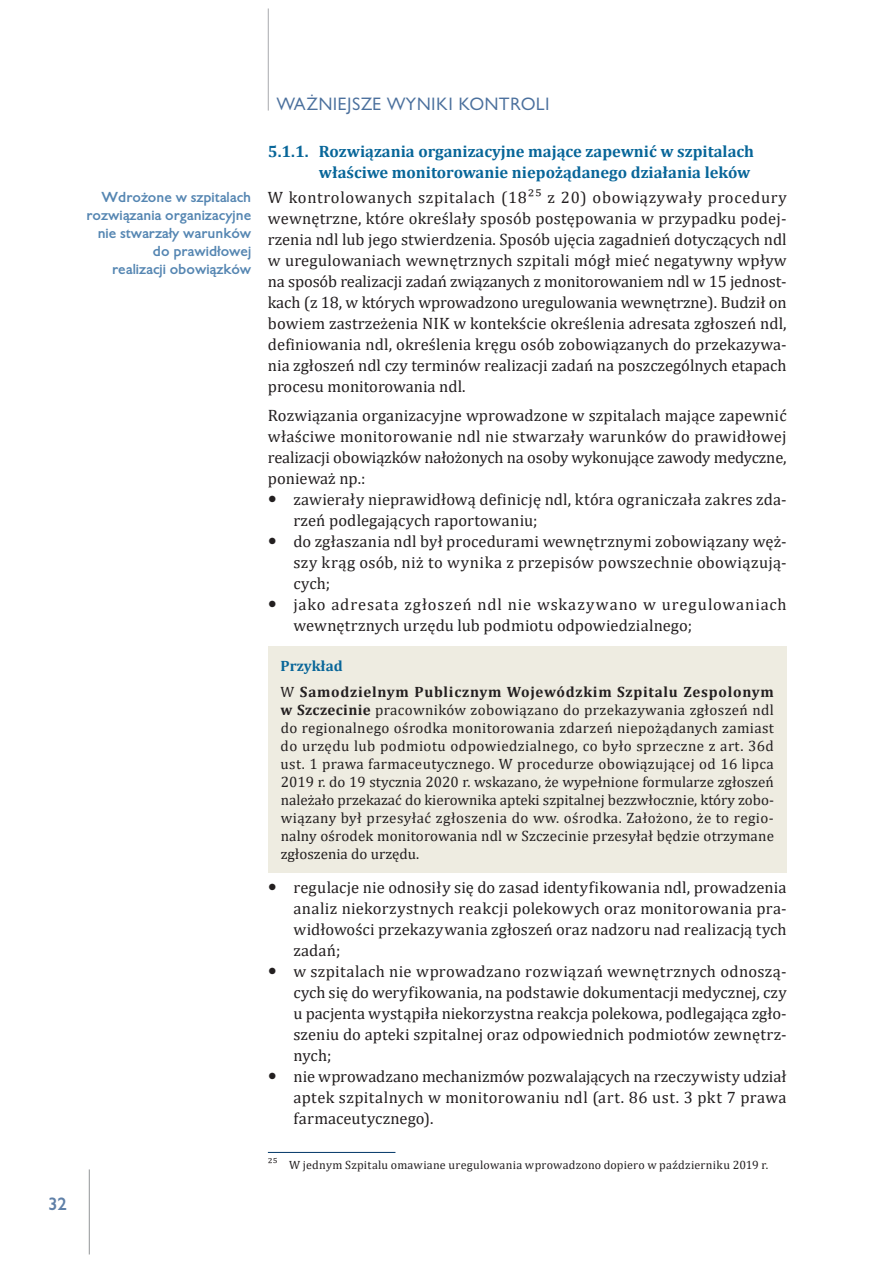
<style>
.page{position:relative;width:893px;height:1263px;background:#fff}
.page>*{position:absolute;margin:0;border:0;box-sizing:border-box;transform-origin:0 0}
.t1{font:16.5px/21px "Cambria";letter-spacing:.01em;color:#231f20;text-align:justify}
.t2{font:700 16.5px/21px "Cambria";color:#086699;text-align:right}
.t3{font:16.5px "Gilead TTEFN";letter-spacing:.05em;color:#4b709d}
.t4{font:700 16.5px "Gilead TTEFN";color:#5f80a8}
.t5{font:15px/18px "Cambria";letter-spacing:.01em;color:#231f20;text-align:justify}
.t6{font:700 15px/26.5px "Cambria";letter-spacing:.05em;color:#231f20}
.t7{font:700 13.5px/18px "Gilead TTEFN";color:#5586b2;text-align:right}
.t8{font:12px "Cambria";letter-spacing:.02em;color:#231f20}
.s1{color:#086699}
.s2{font-weight:400}
.s3{font-weight:700}
</style>
<div class="page">
<hr style="left:268px;top:9px;width:1px;height:102px;background:#a8a9ad">
<hr style="left:89px;top:1169px;width:1px;height:85px;background:#939598">
<div style="left:268px;top:646px;width:519px;height:227px;background:#eeece1"></div>
<hr style="left:268px;top:1152px;width:127px;height:1px;background:#003667">
<p class="t4" style="left:48px;top:1193px;width:20px">32</p>
<p class="t7" style="left:86px;top:188px;width:166px">Wdrożone w szpitalach rozwiązania organizacyjne nie stwarzały warunków do prawidłowej<br>realizacji obowiązków</p>
<p class="t3" style="left:276px;top:93px;width:275px">WAŻNIEJSZE WYNIKI KONTROLI</p>
<p class="t2" style="left:268px;top:140px;width:488px">5.1.1. Rozwiązania organizacyjne mające zapewnić w szpitalach właściwe monitorowanie niepożądanego działania leków</p>
<p class="t1" style="left:268px;top:187px;width:520px">W kontrolowanych szpitalach (1825 z 20) obowiązywały procedury wewnętrzne, które określały sposób postępowania w przypadku podej&shy;rzenia ndl lub jego stwierdzenia. Sposób ujęcia zagadnień dotyczących ndl w uregulowaniach wewnętrznych szpitali mógł mieć negatywny wpływ na sposób realizacji zadań związanych z monitorowaniem ndl w 15 jednost&shy;kach (z 18, w których wprowadzono uregulowania wewnętrzne). Budził on bowiem zastrzeżenia NIK w kontekście określenia adresata zgłoszeń ndl, definiowania ndl, określenia kręgu osób zobowiązanych do przekazywa&shy;nia zgłoszeń ndl czy terminów realizacji zadań na poszczególnych etapach procesu monitorowania ndl.</p>
<p class="t1" style="left:268px;top:405px;width:520px">Rozwiązania organizacyjne wprowadzone w szpitalach mające zapewnić właściwe monitorowanie ndl nie stwarzały warunków do prawidłowej realizacji obowiązków nałożonych na osoby wykonujące zawody medyczne, ponieważ np.:</p>
<p class="t1" style="left:293px;top:489px;width:495px;text-align:left">zawierały nieprawidłową definicję ndl, która ograniczała zakres zda&shy;rzeń podlegających raportowaniu;<br>do zgłaszania ndl był procedurami wewnętrznymi zobowiązany węż&shy;szy krąg osób, niż to wynika z przepisów powszechnie obowiązują&shy;cych;<br>jako adresata zgłoszeń ndl nie wskazywano w uregulowaniach wewnętrznych urzędu lub podmiotu odpowiedzialnego;</p>
<p class="t6" style="left:281px;top:652px;width:495px"><span class="s1">Przykład<br></span><span class="s2">W</span> Samodzielnym Publicznym Wojewódzkim Szpitalu Zespolonym</p>
<p class="t5" style="left:281px;top:701px;width:495px"><span class="s3">w Szczecinie</span> pracowników zobowiązano do przekazywania zgłoszeń ndl do regionalnego ośrodka monitorowania zdarzeń niepożądanych zamiast do urzędu lub podmiotu odpowiedzialnego, co było sprzeczne z art. 36d ust. 1 prawa farmaceutycznego. W procedurze obowiązującej od 16 lipca 2019 r. do 19 stycznia 2020 r. wskazano, że wypełnione formularze zgłoszeń należało przekazać do kierownika apteki szpitalnej bezzwłocznie, który zobo&shy;wiązany był przesyłać zgłoszenia do ww. ośrodka. Założono, że to regio&shy;nalny ośrodek monitorowania ndl w Szczecinie przesyłał będzie otrzymane zgłoszenia do urzędu.</p>
<p class="t1" style="left:293px;top:877px;width:495px;text-align:left">regulacje nie odnosiły się do zasad identyfikowania ndl, prowadzenia analiz niekorzystnych reakcji polekowych oraz monitorowania pra&shy;widłowości przekazywania zgłoszeń oraz nadzoru nad realizacją tych zadań;<br>w szpitalach nie wprowadzano rozwiązań wewnętrznych odnoszą&shy;cych się do weryfikowania, na podstawie dokumentacji medycznej, czy u pacjenta wystąpiła niekorzystna reakcja polekowa, podlegająca zgło&shy;szeniu do apteki szpitalnej oraz odpowiednich podmiotów zewnętrz&shy;nych;<br>nie wprowadzano mechanizmów pozwalających na rzeczywisty udział aptek szpitalnych w monitorowaniu ndl (art. 86 ust. 3 pkt 7 prawa farmaceutycznego).</p>
<p class="t8" style="left:268px;top:1158px;width:502px">25 W jednym Szpitalu omawiane uregulowania wprowadzono dopiero w październiku 2019 r.</p>
</div>
